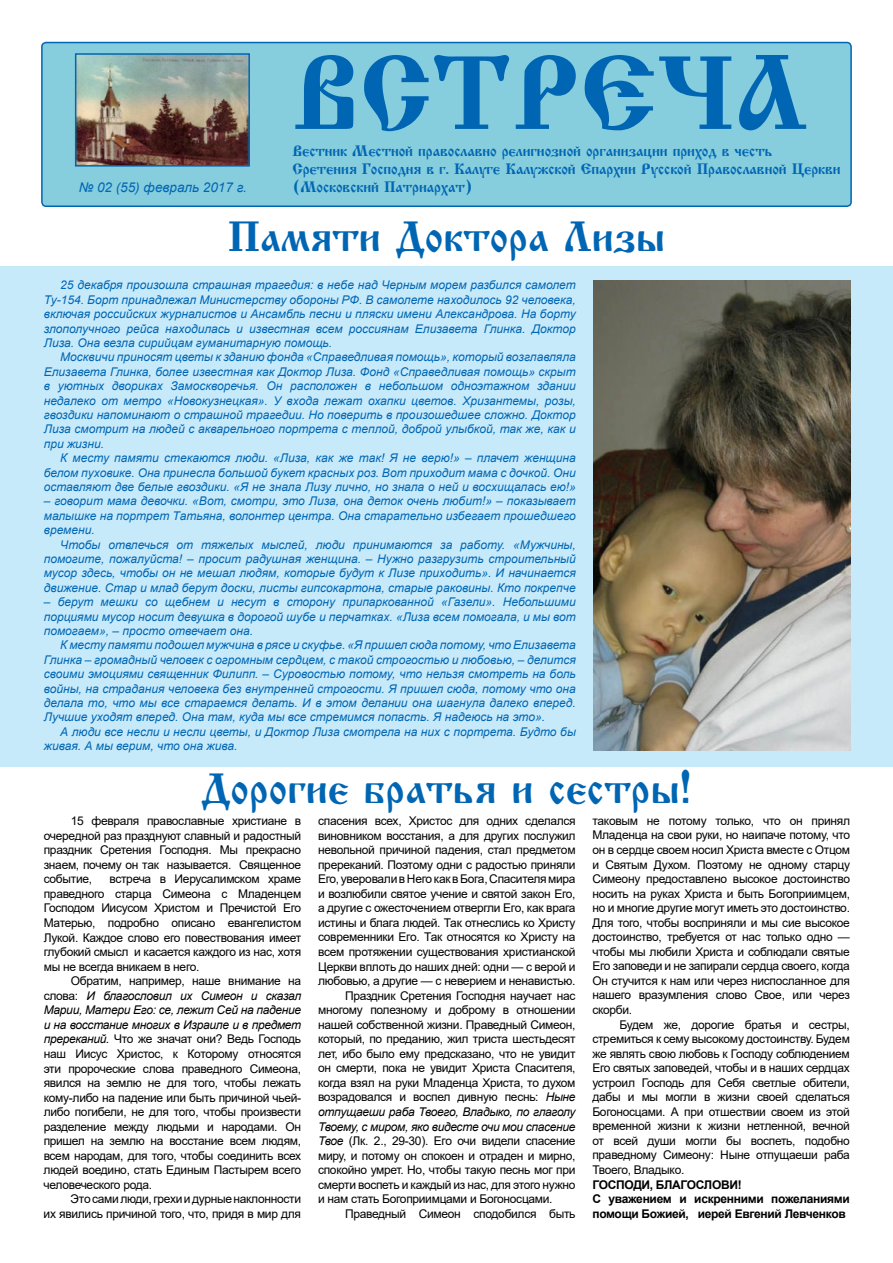
<style>
.page{position:relative;width:893px;height:1263px;background:#fff}
.page>*{position:absolute;margin:0;border:0;box-sizing:border-box;transform-origin:0 0}
.t1{font:103.5px "Izhitsa";color:#0066b3}
.t2{font:42px "Izhitsa";color:#0066b3}
.t3{font:15px/18px "Izhitsa";letter-spacing:-.01em;color:#0066b3}
.t4{font:italic 13.5px "Arial";color:#0066b3}
.t5{font:12px/14.5px "Arial";letter-spacing:-.025em;color:#000;text-align:justify}
.t6{font:italic 12px/14.4px "Arial";color:#0066b3;text-align:justify}
.t7{font:700 12px/14.5px "Arial";letter-spacing:-.025em;color:#000}
.t8{font:italic 12px "Arial";letter-spacing:-.025em;color:#000}
.s1{font-style:italic}
</style>
<div class="page">
<div style="left:0;top:266px;width:893px;height:500px;background:#c7eafb"></div>
<img style="left:593px;top:281px;width:257px;height:469px">
<div style="left:42px;top:43px;width:809px;height:163px;background:#86cddd;border-radius:4px"></div>
<div style="left:41px;top:42px;width:811px;height:165px;border:2px solid #0066b3;border-radius:4px"></div>
<img style="left:78px;top:56px;width:169px;height:108px">
<div style="left:75px;top:53px;width:175px;height:114px;border:2px solid #0066b3"></div>
<h1 class="t1" style="left:292px;top:35px;width:516px">ВСТРЕЧА</h1>
<p class="t3" style="left:292px;top:142px;width:550px">Вестник Местной православно религиозной организации приход в честь<br>Сретения Господня в г. Калуге Калужской Епархии Русской Православной Церкви</p>
<p class="t4" style="left:79px;top:178px;width:170px">№ 02 (55) февраль 2017 г.</p>
<p class="t3" style="left:292px;top:178px;width:182px">(Московский Патриархат)</p>
<h2 class="t2" style="left:228px;top:213px;width:439px">Памяти Доктора Лизы</h2>
<p class="t6" style="left:44px;top:278px;width:533px;text-indent:16px">25 декабря произошла страшная трагедия: в небе над Черным морем разбился самолет Ту-154. Борт принадлежал Министерству обороны РФ. В самолете находилось 92 человека, включая российских журналистов и Ансамбль песни и пляски имени Александрова. На борту злополучного рейса находилась и известная всем россиянам Елизавета Глинка. Доктор Лиза. Она везла сирийцам гуманитарную помощь.</p>
<p class="t6" style="left:44px;top:350px;width:533px;text-indent:16px">Москвичи приносят цветы к зданию фонда «Справедливая помощь», который возглавляла Елизавета Глинка, более известная как Доктор Лиза. Фонд «Справедливая помощь» скрыт в уютных двориках Замоскворечья. Он расположен в небольшом одноэтажном здании недалеко от метро «Новокузнецкая». У входа лежат охапки цветов. Хризантемы, розы, гвоздики напоминают о страшной трагедии. Но поверить в произошедшее сложно. Доктор Лиза смотрит на людей с акварельного портрета с теплой, доброй улыбкой, так же, как и при жизни.</p>
<p class="t6" style="left:44px;top:451px;width:533px;text-indent:16px">К месту памяти стекаются люди. «Лиза, как же так! Я не верю!» – плачет женщина белом пуховике. Она принесла большой букет красных роз. Вот приходит мама с дочкой. Они оставляют две белые гвоздики. «Я не знала Лизу лично, но знала о ней и восхищалась ею!»</p>
<p class="t6" style="left:44px;top:494px;width:533px">– говорит мама девочки. «Вот, смотри, это Лиза, она деток очень любит!» – показывает малышке на портрет Татьяна, волонтер центра. Она старательно избегает прошедшего времени.</p>
<p class="t6" style="left:44px;top:537px;width:533px;text-indent:16px">Чтобы отвлечься от тяжелых мыслей, люди принимаются за работу. «Мужчины, помогите, пожалуйста! – просит радушная женщина. – Нужно разгрузить строительный мусор здесь, чтобы он не мешал людям, которые будут к Лизе приходить». И начинается движение. Стар и млад берут доски, листы гипсокартона, старые раковины. Кто покрепче</p>
<p class="t6" style="left:44px;top:595px;width:533px">– берут мешки со щебнем и несут в сторону припаркованной «Газели». Небольшими порциями мусор носит девушка в дорогой шубе и перчатках. «Лиза всем помогала, и мы вот помогаем», – просто отвечает она.</p>
<p class="t6" style="left:44px;top:638px;width:533px;text-indent:16px">К месту памяти подошел мужчина в рясе и скуфье. «Я пришел сюда потому, что Елизавета Глинка – громадный человек с огромным сердцем, с такой строгостью и любовью, – делится своими эмоциями священник Филипп. – Суровостью потому, что нельзя смотреть на боль войны, на страдания человека без внутренней строгости. Я пришел сюда, потому что она делала то, что мы все стараемся делать. И в этом делании она шагнула далеко вперед.<br>Лучшие уходят вперед. Она там, куда мы все стремимся попасть. Я надеюсь на это».</p>
<p class="t6" style="left:44px;top:725px;width:533px;text-indent:16px">А люди все несли и несли цветы, и Доктор Лиза смотрела на них с портрета. Будто бы живая. А мы верим, что она жива.</p>
<h2 class="t2" style="left:201px;top:765px;width:491px">Дорогие братья и сестры!</h2>
<p class="t5" style="left:44px;top:814px;width:259px;text-indent:27px">15 февраля православные христиане в очередной раз празднуют славный и радостный праздник Сретения Господня. Мы прекрасно знаем, почему он так называется. Священное событие,</p>
<p class="t5" style="left:318px;top:813px;width:259px">спасения всех, Христос для одних сделался</p>
<p class="t5" style="left:318px;top:828px;width:259px">виновником восстания, а для других послужил</p>
<p class="t5" style="left:318px;top:842px;width:259px">невольной причиной падения, стал предметом</p>
<p class="t5" style="left:318px;top:857px;width:259px">пререканий. Поэтому одни с радостью приняли</p>
<p class="t5" style="left:318px;top:872px;width:259px">Его, уверовали в Него как в Бога, Спасителя мира</p>
<p class="t5" style="left:318px;top:886px;width:259px">и возлюбили святое учение и святой закон Его,</p>
<p class="t5" style="left:318px;top:901px;width:259px">а другие с ожесточением отвергли Его, как врага</p>
<p class="t5" style="left:318px;top:915px;width:259px">истины и блага людей. Так отнеслись ко Христу</p>
<p class="t5" style="left:318px;top:930px;width:259px">современники Его. Так относятся ко Христу на</p>
<p class="t5" style="left:318px;top:944px;width:259px">всем протяжении существования христианской</p>
<p class="t5" style="left:318px;top:959px;width:259px">Церкви вплоть до наших дней: одни — с верой и</p>
<p class="t5" style="left:318px;top:973px;width:259px">любовью, а другие — с неверием и ненавистью.</p>
<p class="t5" style="left:345px;top:988px;width:232px">Праздник Сретения Господня научает нас</p>
<p class="t5" style="left:318px;top:1002px;width:259px">многому полезному и доброму в отношении</p>
<p class="t5" style="left:318px;top:1017px;width:259px">нашей собственной жизни. Праведный Симеон,</p>
<p class="t5" style="left:318px;top:1032px;width:259px">который, по преданию, жил триста шестьдесят</p>
<p class="t5" style="left:318px;top:1046px;width:259px">лет, ибо было ему предсказано, что не увидит</p>
<p class="t5" style="left:318px;top:1061px;width:259px">он смерти, пока не увидит Христа Спасителя,</p>
<p class="t5" style="left:318px;top:1075px;width:259px">когда взял на руки Младенца Христа, то духом</p>
<p class="t5" style="left:318px;top:1090px;width:259px">возрадовался и воспел дивную песнь: <span class="s1">Ныне</span></p>
<p class="t8" style="left:318px;top:1104px;width:259px">отпущаеши раба Твоего, Владыко, по глаголу</p>
<p class="t8" style="left:318px;top:1118px;width:259px">Твоему, с миром, яко видесте очи мои спасение</p>
<p class="t5" style="left:318px;top:1133px;width:259px"><span class="s1">Твое</span> (Лк. 2., 29-30). Его очи видели спасение</p>
<p class="t5" style="left:318px;top:1148px;width:259px">миру, и потому он спокоен и отраден и мирно,</p>
<p class="t5" style="left:318px;top:1162px;width:259px">спокойно умрет. Но, чтобы такую песнь мог при</p>
<p class="t5" style="left:318px;top:1177px;width:259px">смерти воспеть и каждый из нас, для этого нужно</p>
<p class="t5" style="left:318px;top:1192px;width:236px">и нам стать Богоприимцами и Богоносцами.</p>
<p class="t5" style="left:345px;top:1206px;width:232px">Праведный Симеон сподобился быть</p>
<p class="t5" style="left:592px;top:813px;width:259px">таковым не потому только, что он принял Младенца на свои руки, но наипаче потому, что он в сердце своем носил Христа вместе с Отцом и Святым Духом. Поэтому не одному старцу Симеону предоставлено высокое достоинство носить на руках Христа и быть Богоприимцем, но и многие другие могут иметь это достоинство.<br>Для того, чтобы восприняли и мы сие высокое достоинство, требуется от нас только одно — чтобы мы любили Христа и соблюдали святые Его заповеди и не запирали сердца своего, когда Он стучится к нам или через ниспосланное для нашего вразумления слово Свое, или через скорби.</p>
<p class="t5" style="left:592px;top:1017px;width:259px;text-indent:27px">Будем же, дорогие братья и сестры, стремиться к сему высокому достоинству. Будем же являть свою любовь к Господу соблюдением Его святых заповедей, чтобы и в наших сердцах устроил Господь для Себя светлые обители, дабы и мы могли в жизни своей сделаться Богоносцами. А при отшествии своем из этой временной жизни к жизни нетленной, вечной от всей души могли бы воспеть, подобно праведному Симеону: Ныне отпущаеши раба Твоего, Владыко.</p>
<p class="t7" style="left:592px;top:1177px;width:259px">ГОСПОДИ, БЛАГОСЛОВИ!<br>С уважением и искренними пожеланиями помощи Божией, иерей Евгений Левченков</p>
<p class="t5" style="left:44px;top:872px;width:259px;text-indent:66px">встреча в Иерусалимском храме праведного старца Симеона с Младенцем Господом Иисусом Христом и Пречистой Его Матерью, подробно описано евангелистом Лукой. Каждое слово его повествования имеет глубокий смысл и касается каждого из нас, хотя мы не всегда вникаем в него.</p>
<p class="t5" style="left:44px;top:974px;width:259px;text-indent:27px">Обратим, например, наше внимание на слова: <span class="s1">И благословил их Симеон и сказал Марии, Матери Его: се, лежит Сей на падение и на восстание многих в Израиле и в предмет пререканий.</span> Что же значат они? Ведь Господь наш Иисус Христос, к Которому относятся эти пророческие слова праведного Симеона, явился на землю не для того, чтобы лежать кому-либо на падение или быть причиной чьей&shy;либо погибели, не для того, чтобы произвести разделение между людьми и народами. Он пришел на землю на восстание всем людям, всем народам, для того, чтобы соединить всех людей воедино, стать Единым Пастырем всего человеческого рода.</p>
<p class="t5" style="left:44px;top:1192px;width:259px;text-align:right">Этосамилюди,грехиидурныенаклонности<br>их явились причиной того, что, придя в мир для</p>
</div>
